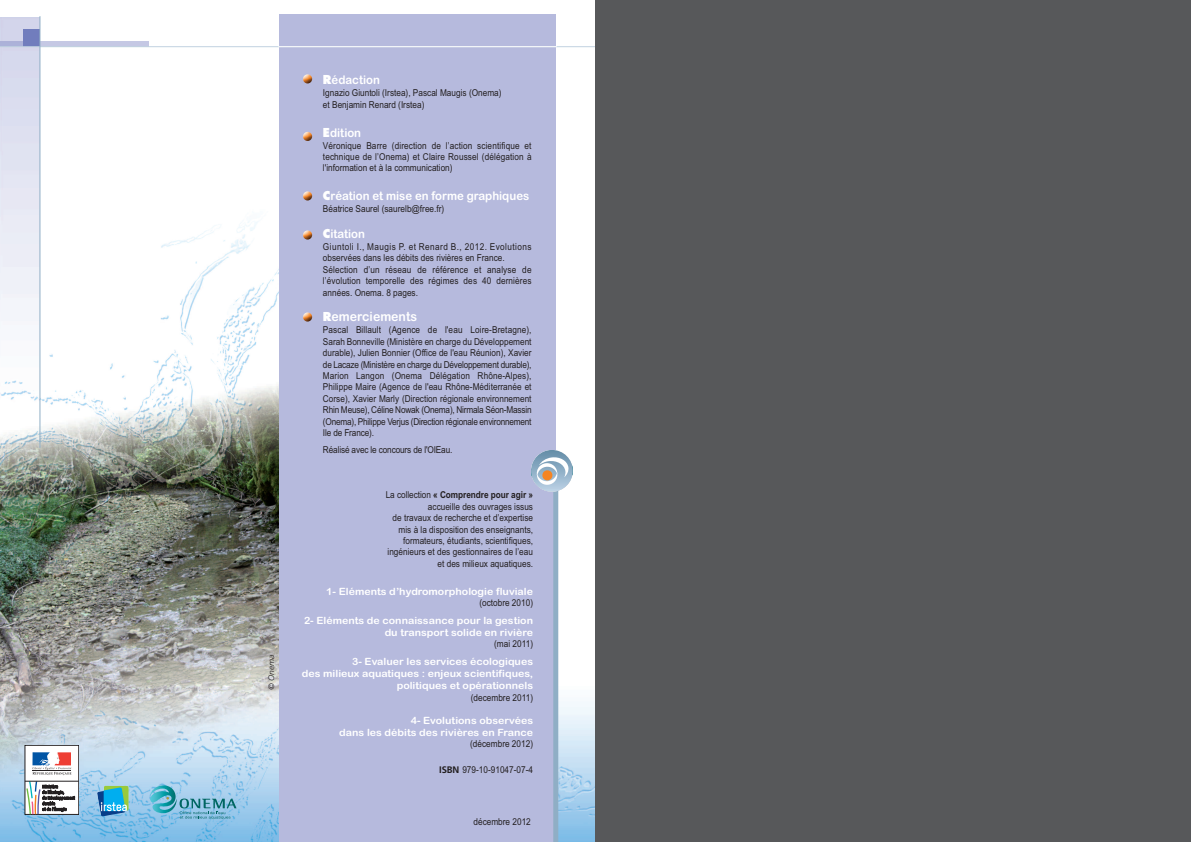
<style>
.page{position:relative;width:1191px;height:842px;background:#fff}
.page>*{position:absolute;margin:0;border:0;box-sizing:border-box;transform-origin:0 0}
.t1{font:13px "Arial Rounded MT Bold";color:#fff;scale:.95 1}
.t2{font:12px "Arial Rounded MT Bold";color:#fff;scale:.95 1}
.t3{font:10px/12px "Arial Rounded MT Bold";color:#fff;text-align:right;scale:1.06 1}
.t4{font:9.5px/11.4px "Arial Narrow";color:#231f20;scale:1.06 1}
.t5{font:italic 300 8px "Frutiger";color:#231f20;scale:1.06 1}
.s1{font-family:"Futura";font-weight:800}
.s2{font-family:"Futura";font-weight:800;font-size:12px}
.s3{font-weight:700}
.s4{font-family:"Frutiger";font-weight:700}
</style>
<div class="page">
<img style="left:0;top:14px;width:595px;height:828px">
<svg style="left:150px;top:785px;width:86px;height:34px"></svg>
<div style="left:25px;top:745px;width:54px;height:69px;background:#fff"></div>
<div style="left:25px;top:745px;width:54px;height:70px;border:1px solid #231f20"></div>
<svg style="left:32px;top:752px;width:39px;height:23px"></svg>
<hr style="left:25px;top:781px;width:54px;height:1px;background:#231f20">
<svg style="left:26px;top:781px;width:49px;height:33px"></svg>
<img style="left:97px;top:786px;width:32px;height:30px">
<div style="left:280px;top:14px;width:276px;height:828px;background:#b6badd"></div>
<img style="left:0;top:17px;width:40px;height:398px">
<img style="left:0;top:41px;width:149px;height:5px">
<div style="left:24px;top:29px;width:16px;height:17px;background:#717dbd"></div>
<hr style="left:0;top:46px;width:595px;height:1px;background:#c1d2e0">
<hr style="left:278px;top:46px;width:279px;height:1px;background:#fff">
<hr style="left:40px;top:16px;width:1px;height:432px;background:#8faec5">
<div style="left:553px;top:478px;width:5px;height:364px;background:#8faec5"></div>
<svg style="left:303px;top:74px;width:9px;height:9px"></svg>
<svg style="left:303px;top:132px;width:9px;height:9px"></svg>
<svg style="left:303px;top:191px;width:9px;height:10px"></svg>
<svg style="left:303px;top:230px;width:9px;height:10px"></svg>
<svg style="left:303px;top:312px;width:9px;height:10px"></svg>
<svg style="left:531px;top:450px;width:42px;height:42px"></svg>
<div style="left:595px;top:0;width:596px;height:842px;background:#57585a"></div>
<p class="t5" style="left:268px;top:690px;width:35px;rotate:-90deg">© Onema</p>
<p class="t2" style="left:323px;top:73px;width:61px"><span class="s1">R</span>édaction</p>
<p class="t4" style="left:323px;top:87px;width:170px">Ignazio Giuntoli (Irstea), Pascal Maugis (Onema) et Benjamin Renard (Irstea)</p>
<p class="t2" style="left:323px;top:125px;width:42px"><span class="s1">E</span>dition</p>
<p class="t4" style="left:323px;top:140px;width:198px;text-align:justify">Véronique Barre (direction de l’action scientifique et technique de l’Onema) et Claire Roussel (délégation à l'information et à la communication)</p>
<p class="t2" style="left:323px;top:189px;width:219px"><span class="s1">C</span>réation et mise en forme graphiques</p>
<p class="t4" style="left:323px;top:203px;width:116px">Béatrice Saurel (saurelb@free.fr)</p>
<p class="t2" style="left:323px;top:227px;width:46px"><span class="s1">C</span>itation</p>
<p class="t4" style="left:323px;top:241px;width:198px">Giuntoli I., Maugis P. et Renard B., 2012. Evolutions observées dans les débits des rivières en France.<br>Sélection d’un réseau de référence et analyse de l’évolution temporelle des régimes des 40 dernières années. Onema. 8 pages.</p>
<h1 class="t1" style="left:323px;top:309px;width:101px"><span class="s2">R</span>emerciements</h1>
<p class="t4" style="left:323px;top:324px;width:198px;text-align:justify">Pascal Billault (Agence de l'eau Loire-Bretagne), Sarah Bonneville (Ministère en charge du Développement durable), Julien Bonnier (Office de l'eau Réunion), Xavier de Lacaze (Ministère en charge du Développement durable), Marion Langon (Onema Délégation Rhône-Alpes), Philippe Maire (Agence de l'eau Rhône-Méditerranée et Corse), Xavier Marly (Direction régionale environnement Rhin Meuse), Céline Nowak (Onema), Nirmala Séon-Massin (Onema), Philippe Verjus (Direction régionale environnement Ile de France).</p>
<p class="t4" style="left:323px;top:444px;width:124px">Réalisé avec le concours de l'OIEau.</p>
<p class="t4" style="left:386px;top:489px;width:140px;text-align:right">La collection <span class="s3">« Comprendre pour agir » </span>accueille des ouvrages issus<br>de travaux de recherche et d’expertise mis à la disposition des enseignants, formateurs, étudiants, scientifiques, ingénieurs et des gestionnaires de l’eau et des milieux aquatiques.</p>
<p class="t3" style="left:326px;top:585px;width:197px">1- Eléments d’hydromorphologie fluviale</p>
<p class="t4" style="left:479px;top:597px;width:52px">(octobre 2010)</p>
<p class="t3" style="left:304px;top:614px;width:218px">2- Eléments de connaissance pour la gestion du transport solide en rivière</p>
<p class="t4" style="left:494px;top:638px;width:38px">(mai 2011)</p>
<p class="t3" style="left:302px;top:655px;width:219px">3- Evaluer les services écologiques<br>des milieux aquatiques : enjeux scientifiques, politiques et opérationnels</p>
<p class="t4" style="left:471px;top:691px;width:60px">(decembre 2011)</p>
<p class="t3" style="left:339px;top:714px;width:184px">4- Evolutions observées<br>dans les débits des rivières en France</p>
<p class="t4" style="left:470px;top:738px;width:61px">(décembre 2012)</p>
<p class="t4" style="left:439px;top:764px;width:90px"><span class="s4">ISBN</span> 979-10-91047-07-4</p>
<p class="t4" style="left:473px;top:815px;width:56px">décembre 2012</p>
</div>
